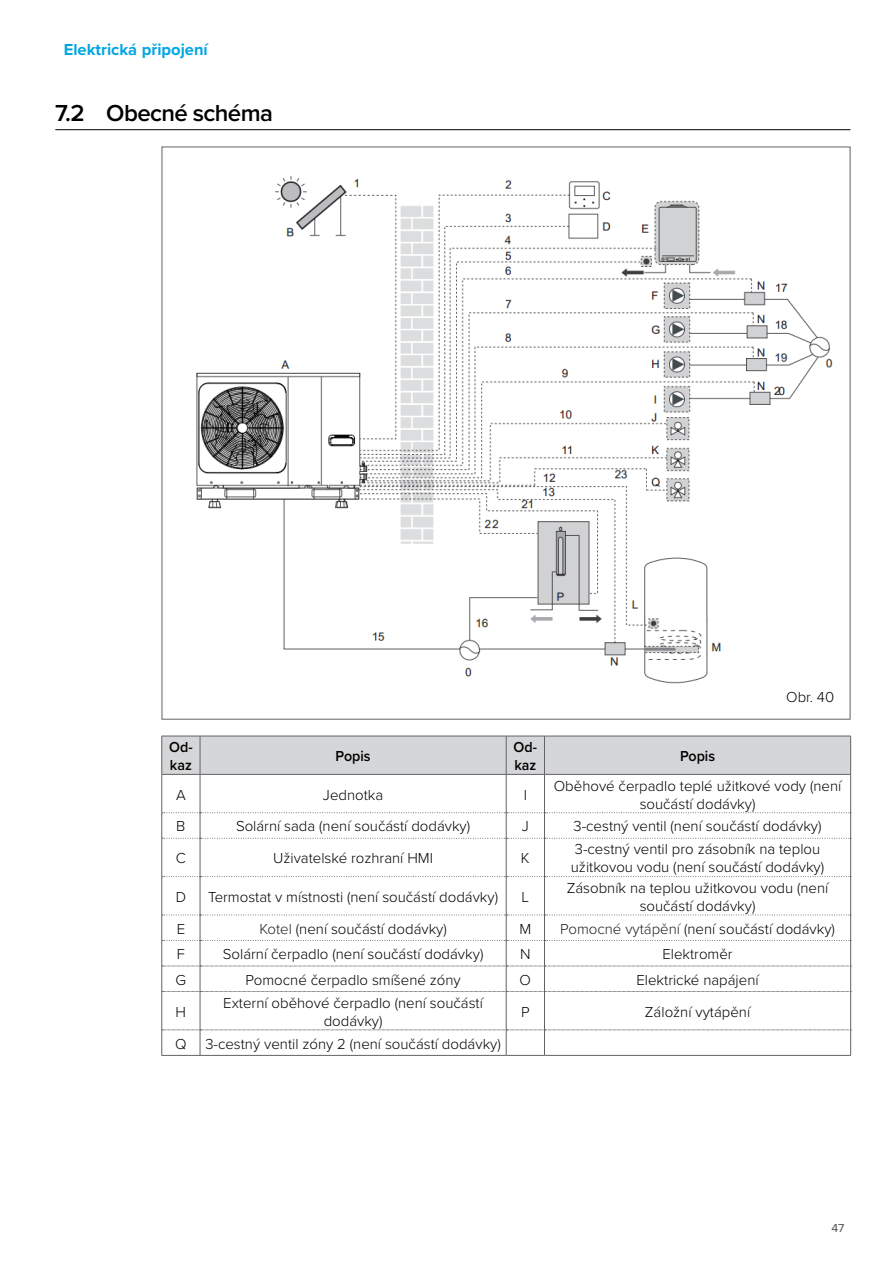
<style>
.page{position:relative;width:893px;height:1263px;background:#fff}
.page>*{position:absolute;margin:0;border:0;box-sizing:border-box;transform-origin:0 0}
.t1{font:600 24px "Proxima Nova";letter-spacing:-.025em;color:#000}
.t2{font:700 16.5px "Proxima Nova";color:#00a5e3}
.cella_corpo_c_tabella{font:300 15px/18px "Proxima Nova";color:#000;text-align:center}
.cella_intestazione_c{font:600 15px/18px "Proxima Nova";color:#000;scale:.95 1}
.t3{font:500 12px "Proxima Nova";color:#636366}
.s1{color:#231f20}
</style>
<div class="page">
<hr style="left:55px;top:129px;width:795px;height:1px;background:#000">
<img style="left:196px;top:176px;width:637px;height:508px">
<div style="left:532px;top:653px;width:33px;height:12px;background:#fff"></div>
<div style="left:163px;top:737px;width:687px;height:37px;background:#d5d6d8"></div>
<svg style="left:163px;top:876px;width:687px;height:1px"></svg>
<hr style="left:162px;top:736px;width:38px;height:1px;background:#636366">
<hr style="left:162px;top:736px;width:1px;height:38px;background:#636366">
<hr style="left:200px;top:736px;width:306px;height:1px;background:#636366">
<hr style="left:200px;top:736px;width:1px;height:38px;background:#636366">
<hr style="left:506px;top:736px;width:38px;height:1px;background:#636366">
<hr style="left:506px;top:736px;width:1px;height:38px;background:#636366">
<hr style="left:544px;top:736px;width:307px;height:1px;background:#636366">
<hr style="left:544px;top:736px;width:1px;height:38px;background:#636366">
<hr style="left:850px;top:736px;width:1px;height:38px;background:#636366">
<hr style="left:162px;top:774px;width:38px;height:1px;background:#636366">
<hr style="left:200px;top:774px;width:306px;height:1px;background:#636366">
<hr style="left:506px;top:774px;width:38px;height:1px;background:#636366">
<hr style="left:544px;top:774px;width:307px;height:1px;background:#636366">
<hr style="left:162px;top:774px;width:1px;height:39px;background:#636366">
<hr style="left:200px;top:774px;width:1px;height:39px;background:#636366">
<hr style="left:506px;top:774px;width:1px;height:39px;background:#636366">
<hr style="left:544px;top:774px;width:1px;height:39px;background:#636366">
<hr style="left:850px;top:774px;width:1px;height:39px;background:#636366">
<svg style="left:162px;top:812px;width:689px;height:27px"></svg>
<hr style="left:162px;top:838px;width:1px;height:39px;background:#636366">
<hr style="left:200px;top:838px;width:1px;height:39px;background:#636366">
<hr style="left:506px;top:838px;width:1px;height:39px;background:#636366">
<hr style="left:544px;top:838px;width:1px;height:39px;background:#636366">
<hr style="left:850px;top:838px;width:1px;height:39px;background:#636366">
<hr style="left:162px;top:877px;width:1px;height:38px;background:#636366">
<hr style="left:200px;top:877px;width:1px;height:38px;background:#636366">
<hr style="left:506px;top:877px;width:1px;height:38px;background:#636366">
<hr style="left:544px;top:877px;width:1px;height:38px;background:#636366">
<hr style="left:850px;top:877px;width:1px;height:38px;background:#636366">
<hr style="left:162px;top:991px;width:1px;height:39px;background:#636366">
<hr style="left:200px;top:992px;width:1px;height:38px;background:#636366">
<hr style="left:506px;top:992px;width:1px;height:38px;background:#636366">
<hr style="left:544px;top:992px;width:1px;height:38px;background:#636366">
<hr style="left:850px;top:991px;width:1px;height:39px;background:#636366">
<hr style="left:162px;top:1055px;width:38px;height:1px;background:#636366">
<hr style="left:200px;top:1055px;width:306px;height:1px;background:#636366">
<hr style="left:506px;top:1055px;width:38px;height:1px;background:#636366">
<hr style="left:544px;top:1055px;width:307px;height:1px;background:#636366">
<svg style="left:162px;top:914px;width:689px;height:78px"></svg>
<svg style="left:162px;top:1030px;width:689px;height:25px"></svg>
<p class="t2" style="left:64px;top:37px;width:146px">Elektrická připojení</p>
<p class="t1" style="left:55px;top:95px;width:219px">7.2 Obecné schéma</p>
<p class="cella_corpo_c_tabella" style="left:786px;top:687px;width:49px">Obr. 40</p>
<p class="cella_intestazione_c" style="left:169px;top:738px;width:26px">Od&shy;kaz</p>
<p class="cella_intestazione_c" style="left:336px;top:747px;width:38px">Popis</p>
<p class="cella_intestazione_c" style="left:514px;top:738px;width:26px">Od&shy;kaz</p>
<p class="cella_intestazione_c" style="left:680px;top:747px;width:38px">Popis</p>
<p class="cella_corpo_c_tabella" style="left:176px;top:785px;width:11px">A</p>
<p class="cella_corpo_c_tabella" style="left:323px;top:785px;width:62px">Jednotka</p>
<p class="cella_corpo_c_tabella" style="left:524px;top:785px;width:5px">I</p>
<p class="cella_corpo_c_tabella" style="left:554px;top:776px;width:289px">Oběhové čerpadlo teplé užitkové vody (není součástí dodávky)</p>
<p class="cella_corpo_c_tabella" style="left:176px;top:817px;width:11px">B</p>
<p class="cella_corpo_c_tabella" style="left:236px;top:817px;width:236px">Solární sada (není součástí dodávky)</p>
<p class="cella_corpo_c_tabella" style="left:522px;top:817px;width:9px">J</p>
<p class="cella_corpo_c_tabella" style="left:573px;top:817px;width:250px">3-cestný ventil (není součástí dodávky)</p>
<p class="cella_corpo_c_tabella" style="left:176px;top:848px;width:12px">C</p>
<p class="cella_corpo_c_tabella" style="left:273px;top:848px;width:161px">Uživatelské rozhraní HMI</p>
<p class="cella_corpo_c_tabella" style="left:521px;top:848px;width:10px">K</p>
<p class="cella_corpo_c_tabella" style="left:571px;top:839px;width:255px;text-align:left">3-cestný ventil pro zásobník na teplou užitkovou vodu (není součástí dodávky)</p>
<p class="cella_corpo_c_tabella" style="left:176px;top:887px;width:12px">D</p>
<p class="cella_corpo_c_tabella" style="left:208px;top:887px;width:292px">Termostat v místnosti (není součástí dodávky)</p>
<p class="cella_corpo_c_tabella" style="left:522px;top:887px;width:9px">L</p>
<p class="cella_corpo_c_tabella" style="left:567px;top:878px;width:263px">Zásobník na teplou užitkovou vodu (není součástí dodávky)</p>
<p class="cella_corpo_c_tabella" style="left:177px;top:919px;width:10px">E</p>
<p class="cella_corpo_c_tabella" style="left:259px;top:919px;width:189px"><span class="s1">Kotel</span> (není součástí dodávky)</p>
<p class="cella_corpo_c_tabella" style="left:519px;top:919px;width:13px">M</p>
<p class="cella_corpo_c_tabella" style="left:560px;top:919px;width:276px"><span class="s1">Pomocné vytápění</span> (není součástí dodávky)</p>
<p class="cella_corpo_c_tabella" style="left:177px;top:944px;width:10px">F</p>
<p class="cella_corpo_c_tabella" style="left:223px;top:944px;width:262px">Solární čerpadlo (není součástí dodávky)</p>
<p class="cella_corpo_c_tabella" style="left:520px;top:944px;width:12px">N</p>
<p class="cella_corpo_c_tabella" style="left:662px;top:944px;width:72px">Elektroměr</p>
<p class="cella_corpo_c_tabella" style="left:176px;top:970px;width:12px">G</p>
<p class="cella_corpo_c_tabella" style="left:245px;top:970px;width:217px">Pomocné čerpadlo smíšené zóny</p>
<p class="cella_corpo_c_tabella" style="left:520px;top:970px;width:13px">O</p>
<p class="cella_corpo_c_tabella" style="left:636px;top:970px;width:124px">Elektrické napájení</p>
<p class="cella_corpo_c_tabella" style="left:176px;top:1002px;width:12px">H</p>
<p class="cella_corpo_c_tabella" style="left:223px;top:993px;width:261px">Externí oběhové čerpadlo (není součástí dodávky)</p>
<p class="cella_corpo_c_tabella" style="left:521px;top:1002px;width:10px">P</p>
<p class="cella_corpo_c_tabella" style="left:645px;top:1002px;width:107px">Záložní vytápění</p>
<p class="cella_corpo_c_tabella" style="left:175px;top:1034px;width:13px">Q</p>
<p class="cella_corpo_c_tabella" style="left:205px;top:1034px;width:297px">3-cestný ventil zóny 2 (není součástí dodávky)</p>
<p class="t3" style="left:831px;top:1219px;width:15px">47</p>
</div>
